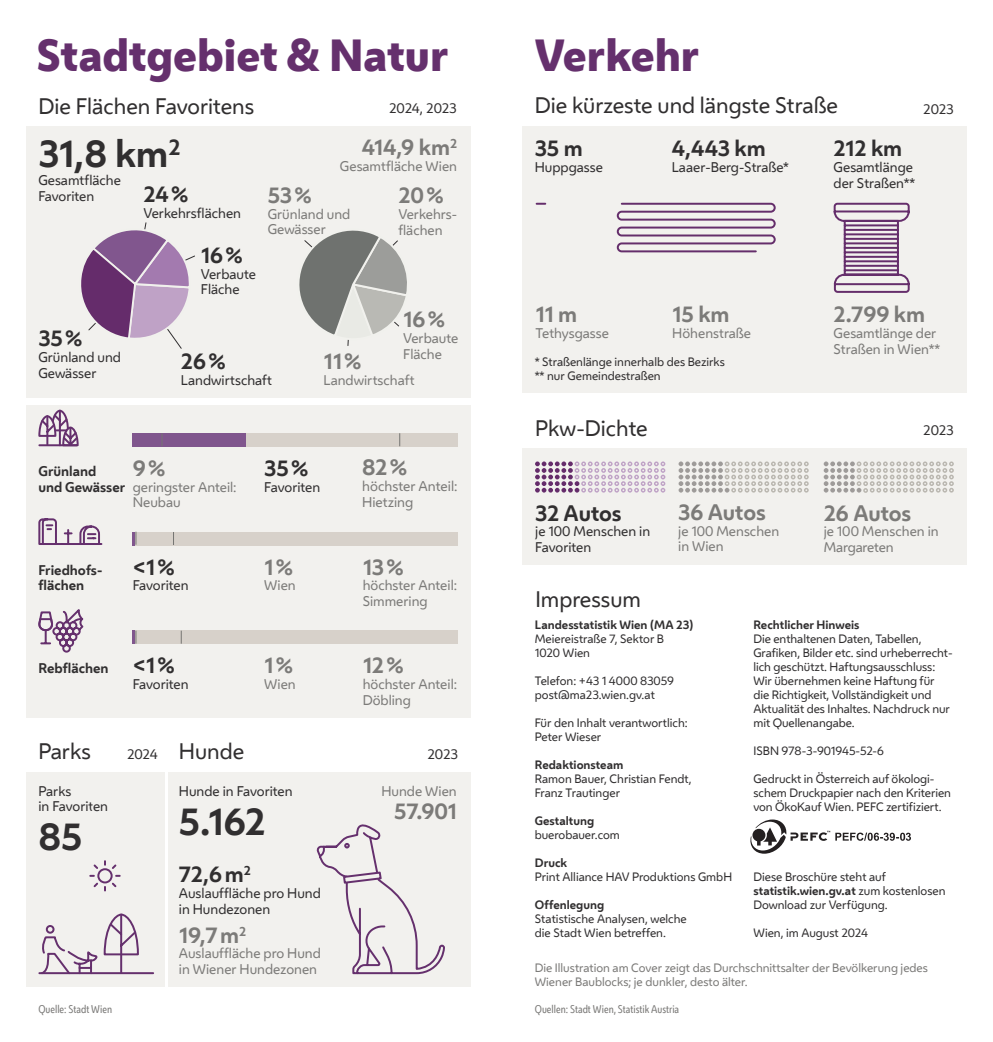
<style>
.page{position:relative;width:993px;height:1042px;background:#fff}
.page>*{position:absolute;margin:0;border:0;box-sizing:border-box;transform-origin:0 0}
.t1{font:800 42px "Wiener Melange";color:#65306d}
.t2{font:700 35.88px "Wiener Melange";color:#312f30}
.t3{font:700 21.18px "Wiener Melange";color:#7c7b79}
.t4{font:21px "Wiener Melange";color:#312f30}
.t5{font:700 21px "Wiener Melange";color:#7c7b79}
.t6{font:700 21px "Wiener Melange";color:#312f30}
.t7{font:13.3px/15.9px "Wiener Melange";color:#7c7b79}
.t8{font:13.12px/15.8px "Wiener Melange";color:#7c7b79}
.t9{font:13.12px/15.8px "Wiener Melange";color:#312f30}
.t10{font:700 13.12px/15.8px "Wiener Melange";color:#312f30}
.t11{font:11.38px/14px "Wiener Melange";letter-spacing:-.005em;color:#312f30}
.t12{font:11.38px/14px "Wiener Melange";color:#7c7b79}
.t13{font:700 11.38px "Wiener Melange";color:#312f30}
.t14{font:10.5px "Wiener Melange Cd";color:#7c7b79}
.s1{font-weight:700}
</style>
<div class="page">
<div style="left:26px;top:127px;width:444px;height:271px;background:#f2f1ee"></div>
<div style="left:26px;top:405px;width:444px;height:313px;background:#f2f1ee"></div>
<div style="left:26px;top:772px;width:138px;height:215px;background:#f2f1ee"></div>
<div style="left:522px;top:126px;width:444px;height:267px;background:#f2f1ee"></div>
<div style="left:169px;top:772px;width:301px;height:215px;background:#f2f1ee"></div>
<div style="left:133px;top:630px;width:325px;height:14px;background:#d7d1ca"></div>
<div style="left:133px;top:433px;width:325px;height:13px;background:#d7d1ca"></div>
<div style="left:133px;top:532px;width:325px;height:13px;background:#d7d1ca"></div>
<svg style="left:750px;top:819px;width:160px;height:34px"></svg>
<svg style="left:833px;top:202px;width:77px;height:91px"></svg>
<svg style="left:536px;top:203px;width:9px;height:2px"></svg>
<svg style="left:616px;top:202px;width:160px;height:51px"></svg>
<div style="left:522px;top:448px;width:444px;height:117px;background:#f2f1ee"></div>
<svg style="left:535px;top:461px;width:130px;height:31px"></svg>
<svg style="left:316px;top:824px;width:129px;height:151px"></svg>
<svg style="left:39px;top:913px;width:101px;height:62px"></svg>
<svg style="left:89px;top:860px;width:32px;height:32px"></svg>
<svg style="left:38px;top:409px;width:41px;height:38px"></svg>
<hr style="left:39px;top:444px;width:38px;height:2px;background:#65306d">
<svg style="left:38px;top:518px;width:65px;height:27px"></svg>
<svg style="left:38px;top:609px;width:46px;height:44px"></svg>
<hr style="left:39px;top:972px;width:114px;height:2px;background:#65306d">
<div style="left:133px;top:433px;width:113px;height:13px;background:#80568d"></div>
<svg style="left:823px;top:461px;width:130px;height:32px"></svg>
<svg style="left:173px;top:532px;width:1px;height:13px"></svg>
<svg style="left:133px;top:532px;width:4px;height:13px"></svg>
<svg style="left:181px;top:631px;width:1px;height:13px"></svg>
<svg style="left:678px;top:461px;width:130px;height:31px"></svg>
<svg style="left:81px;top:222px;width:114px;height:127px"></svg>
<svg style="left:162px;top:433px;width:1px;height:13px"></svg>
<svg style="left:399px;top:433px;width:1px;height:13px"></svg>
<svg style="left:133px;top:630px;width:4px;height:14px"></svg>
<svg style="left:299px;top:230px;width:108px;height:116px"></svg>
<h1 class="t1" style="left:37px;top:26px;width:413px">Stadtgebiet &amp; Natur</h1>
<h1 class="t1" style="left:534px;top:26px;width:166px">Verkehr</h1>
<h3 class="t4" style="left:38px;top:90px;width:217px">Die Flächen Favoritens</h3>
<h3 class="t4" style="left:534px;top:89px;width:304px">Die kürzeste und längste Straße</h3>
<p class="t9" style="left:389px;top:100px;width:69px">2024, 2023</p>
<h2 class="t2" style="left:38px;top:124px;width:144px">31,8 km<sup>2</sup></h2>
<p class="t9" style="left:38px;top:171px;width:84px">Gesamtfläche<br>Favoriten</p>
<h3 class="t6" style="left:143px;top:177px;width:46px">24%</h3>
<p class="t9" style="left:143px;top:204px;width:99px">Verkehrsflächen</p>
<h3 class="t6" style="left:201px;top:237px;width:43px">16%</h3>
<p class="t9" style="left:201px;top:265px;width:57px">Verbaute<br>Fläche</p>
<h3 class="t5" style="left:362px;top:130px;width:97px">414,9 km<sup>2</sup></h3>
<p class="t8" style="left:340px;top:158px;width:119px">Gesamtfläche Wien</p>
<h3 class="t5" style="left:267px;top:177px;width:45px">53%</h3>
<p class="t8" style="left:267px;top:205px;width:84px">Grünland und<br>Gewässer</p>
<h3 class="t5" style="left:398px;top:178px;width:46px">20%</h3>
<p class="t8" style="left:398px;top:205px;width:60px">Verkehrs&shy;flächen</p>
<h3 class="t6" style="left:534px;top:131px;width:50px">35 m</h3>
<p class="t9" style="left:534px;top:158px;width:70px">Huppgasse</p>
<h3 class="t6" style="left:671px;top:131px;width:96px">4,443 km</h3>
<p class="t9" style="left:671px;top:158px;width:119px">Laaer-Berg-Straße*</p>
<h3 class="t6" style="left:833px;top:131px;width:70px">212 km</h3>
<p class="t9" style="left:833px;top:158px;width:83px">Gesamtlänge der Straßen**</p>
<p class="t9" style="left:922px;top:100px;width:32px">2023</p>
<h3 class="t6" style="left:38px;top:321px;width:45px">35%</h3>
<p class="t9" style="left:38px;top:349px;width:84px">Grünland und<br>Gewässer</p>
<h3 class="t6" style="left:181px;top:343px;width:46px">26%</h3>
<p class="t9" style="left:181px;top:371px;width:93px">Landwirtschaft</p>
<h3 class="t5" style="left:403px;top:302px;width:43px">16%</h3>
<p class="t8" style="left:403px;top:329px;width:57px">Verbaute<br>Fläche</p>
<h3 class="t5" style="left:323px;top:344px;width:39px">11%</h3>
<p class="t8" style="left:323px;top:372px;width:93px">Landwirtschaft</p>
<p class="t10" style="left:38px;top:462px;width:88px">Grünland<br>und Gewässer</p>
<h3 class="t5" style="left:133px;top:450px;width:34px">9%</h3>
<p class="t8" style="left:133px;top:478px;width:105px">geringster Anteil:<br>Neubau</p>
<h3 class="t6" style="left:264px;top:450px;width:45px">35%</h3>
<p class="t9" style="left:264px;top:478px;width:57px">Favoriten</p>
<h3 class="t3" style="left:362px;top:449px;width:46px">82%</h3>
<p class="t7" style="left:362px;top:477px;width:97px">höchster Anteil:<br>Hietzing</p>
<p class="t10" style="left:38px;top:561px;width:65px">Friedhofs&shy;flächen</p>
<h3 class="t6" style="left:133px;top:549px;width:43px">&lt;1%</h3>
<p class="t9" style="left:133px;top:577px;width:57px">Favoriten</p>
<h3 class="t5" style="left:264px;top:549px;width:30px">1%</h3>
<p class="t8" style="left:264px;top:577px;width:33px">Wien</p>
<h3 class="t5" style="left:362px;top:549px;width:42px">13%</h3>
<p class="t8" style="left:362px;top:577px;width:96px">höchster Anteil:<br>Simmering</p>
<p class="t10" style="left:38px;top:659px;width:72px">Rebflächen</p>
<h3 class="t6" style="left:133px;top:648px;width:43px">&lt;1%</h3>
<p class="t9" style="left:133px;top:675px;width:57px">Favoriten</p>
<h3 class="t5" style="left:264px;top:648px;width:30px">1%</h3>
<p class="t8" style="left:264px;top:675px;width:33px">Wien</p>
<h3 class="t5" style="left:362px;top:648px;width:42px">12%</h3>
<p class="t8" style="left:362px;top:675px;width:96px">höchster Anteil:<br>Döbling</p>
<h3 class="t4" style="left:38px;top:735px;width:54px">Parks</h3>
<h3 class="t4" style="left:179px;top:735px;width:67px">Hunde</h3>
<p class="t9" style="left:127px;top:746px;width:32px">2024</p>
<p class="t9" style="left:427px;top:746px;width:32px">2023</p>
<p class="t9" style="left:38px;top:782px;width:71px">Parks<br>in Favoriten</p>
<h2 class="t2" style="left:38px;top:807px;width:45px">85</h2>
<p class="t9" style="left:179px;top:782px;width:115px">Hunde in Favoriten</p>
<h2 class="t2" style="left:179px;top:791px;width:88px">5.162</h2>
<h3 class="t6" style="left:179px;top:856px;width:73px">72,6m<sup>2</sup></h3>
<p class="t9" style="left:179px;top:884px;width:143px">Auslauffläche pro Hund in Hundezonen</p>
<h3 class="t5" style="left:179px;top:917px;width:69px">19,7m<sup>2</sup></h3>
<p class="t8" style="left:179px;top:945px;width:143px">Auslauffläche pro Hund in Wiener Hundezonen</p>
<p class="t8" style="left:381px;top:782px;width:77px">Hunde Wien</p>
<h3 class="t5" style="left:394px;top:793px;width:64px">57.901</h3>
<h3 class="t5" style="left:535px;top:297px;width:43px">11 m</h3>
<p class="t8" style="left:535px;top:325px;width:75px">Tethysgasse</p>
<h3 class="t5" style="left:672px;top:297px;width:59px">15 km</h3>
<p class="t8" style="left:672px;top:325px;width:80px">Höhenstraße</p>
<p class="t11" style="left:534px;top:355px;width:192px">* Straßenlänge innerhalb des Bezirks ** nur Gemeindestraßen</p>
<h3 class="t4" style="left:535px;top:411px;width:114px">Pkw-Dichte</h3>
<h3 class="t6" style="left:535px;top:495px;width:88px">32 Autos</h3>
<p class="t9" style="left:535px;top:523px;width:116px">je 100 Menschen in<br>Favoriten</p>
<h3 class="t4" style="left:535px;top:583px;width:107px">Impressum</h3>
<h3 class="t5" style="left:678px;top:494px;width:89px">36 Autos</h3>
<p class="t8" style="left:678px;top:522px;width:102px">je 100 Menschen in Wien</p>
<h3 class="t5" style="left:833px;top:297px;width:93px">2.799 km</h3>
<p class="t8" style="left:833px;top:325px;width:108px">Gesamtlänge der<br>Straßen in Wien**</p>
<p class="t9" style="left:922px;top:422px;width:32px">2023</p>
<h3 class="t5" style="left:823px;top:495px;width:89px">26 Autos</h3>
<p class="t8" style="left:823px;top:523px;width:116px">je 100 Menschen in<br>Margareten</p>
<p class="t13" style="left:534px;top:615px;width:160px">Landesstatistik Wien (MA 23)</p>
<p class="t11" style="left:534px;top:631px;width:131px">Meiereistraße 7, Sektor B<br>1020 Wien</p>
<p class="t11" style="left:534px;top:673px;width:141px">Telefon: +43 1 4000 83059 post@ma23.wien.gv.at</p>
<p class="t11" style="left:534px;top:715px;width:154px">Für den Inhalt verantwortlich:<br>Peter Wieser</p>
<p class="t13" style="left:534px;top:755px;width:90px">Redaktionsteam</p>
<p class="t11" style="left:534px;top:771px;width:158px">Ramon Bauer, Christian Fendt,<br>Franz Trautinger</p>
<p class="t13" style="left:534px;top:811px;width:61px">Gestaltung</p>
<p class="t11" style="left:534px;top:827px;width:87px">buerobauer.com</p>
<p class="t13" style="left:534px;top:853px;width:34px">Druck</p>
<p class="t11" style="left:534px;top:869px;width:199px">Print Alliance HAV Produktions GmbH</p>
<p class="t13" style="left:534px;top:895px;width:71px">Offenlegung</p>
<p class="t11" style="left:534px;top:911px;width:153px">Statistische Analysen, welche die Stadt Wien betreffen.</p>
<p class="t13" style="left:753px;top:615px;width:108px">Rechtlicher Hinweis</p>
<p class="t11" style="left:753px;top:631px;width:201px">Die enthaltenen Daten, Tabellen, Grafiken, Bilder etc. sind urheberrecht&shy;lich geschützt. Haftungsausschluss:<br>Wir übernehmen keine Haftung für die Richtigkeit, Vollständigkeit und Aktualität des Inhaltes. Nachdruck nur mit Quellenangabe.</p>
<p class="t11" style="left:753px;top:743px;width:132px">ISBN 978-3-901945-52-6</p>
<p class="t11" style="left:753px;top:771px;width:199px">Gedruckt in Österreich auf ökologi&shy;schem Druckpapier nach den Kriterien von ÖkoKauf Wien. PEFC zertifiziert.</p>
<p class="t11" style="left:753px;top:869px;width:194px">Diese Broschüre steht auf <span class="s1">statistik.wien.gv.at</span> zum kostenlosen<br>Download zur Verfügung.</p>
<p class="t11" style="left:753px;top:925px;width:116px">Wien, im August 2024</p>
<p class="t12" style="left:534px;top:960px;width:395px">Die Illustration am Cover zeigt das Durchschnittsalter der Bevölkerung jedes<br>Wiener Baublocks; je dunkler, desto älter.</p>
<p class="t14" style="left:38px;top:1002px;width:75px">Quelle: Stadt Wien</p>
<p class="t14" style="left:534px;top:1002px;width:146px">Quellen: Stadt Wien, Statistik Austria</p>
</div>
